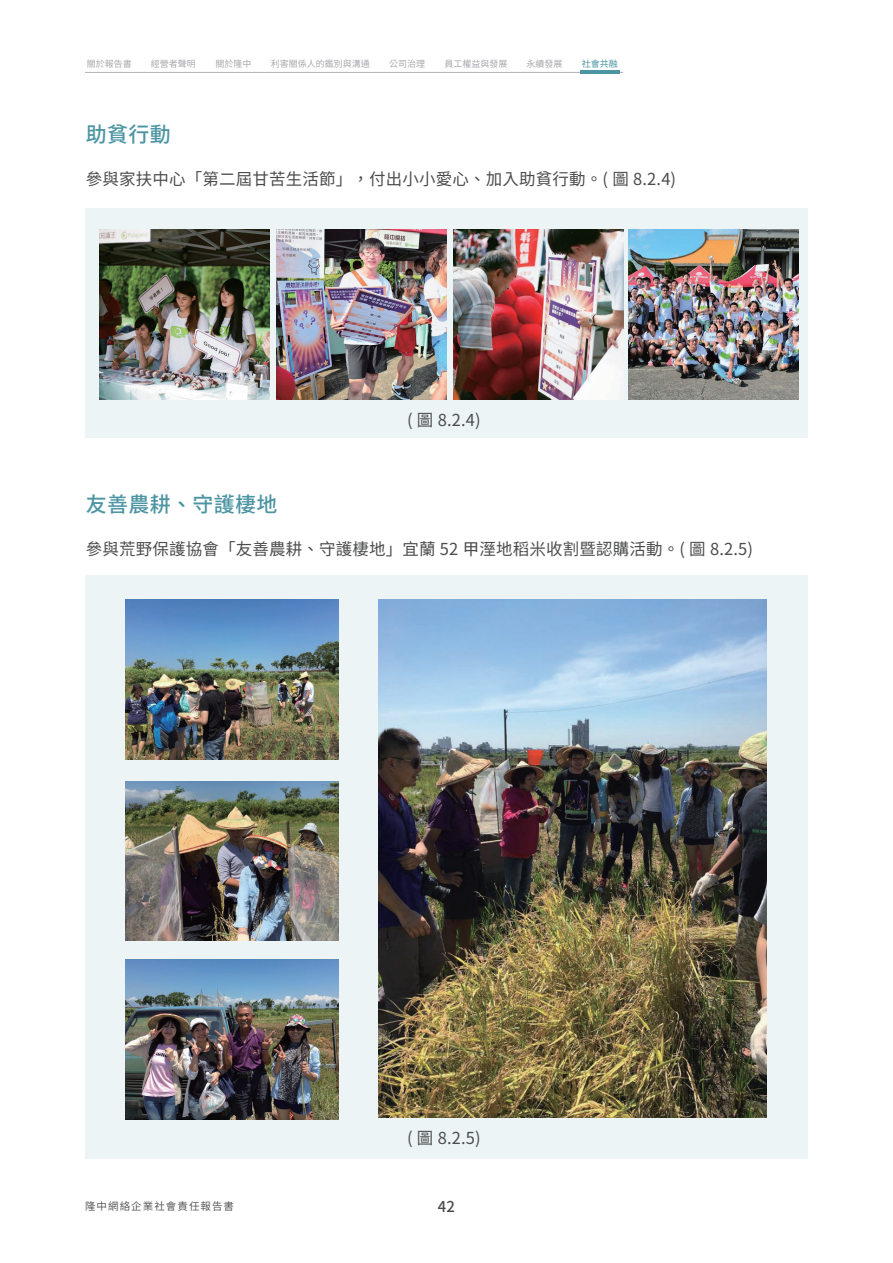
<style>
.page{position:relative;width:893px;height:1263px;background:#fff}
.page>*{position:absolute;margin:0;border:0;box-sizing:border-box;transform-origin:0 0}
.t1{font:500 21px "Noto Sans CJ Ktc";letter-spacing:.015em;color:#4d95a3}
.t2{font:16.5px "Noto Sans CJ Ktc";letter-spacing:.01em;color:#4b4c4d}
.t3{font:500 15px "Noto Sans CJ Ktc";color:#4b4c4d}
.t4{font:600 10.5px "Noto Sans CJ Ktc";letter-spacing:.1em;color:#4b4c4d}
.t5{font:9px "Noto Sans CJ Ktc";color:#a8a9ad}
.t6{font:9px "Noto Sans CJ Ktc";color:#4d95a3}
</style>
<div class="page">
<hr style="left:85px;top:72px;width:538px;height:1px;background:#b2b3b7">
<hr style="left:580px;top:70px;width:39px;height:4px;background:#4d95a3">
<div style="left:85px;top:208px;width:723px;height:230px;background:#edf4f5"></div>
<div style="left:85px;top:575px;width:723px;height:584px;background:#edf4f5"></div>
<img style="left:100px;top:229px;width:170px;height:171px">
<img style="left:276px;top:229px;width:170px;height:171px">
<img style="left:453px;top:230px;width:170px;height:170px">
<img style="left:628px;top:230px;width:171px;height:170px">
<img style="left:125px;top:959px;width:213px;height:160px">
<img style="left:125px;top:781px;width:213px;height:160px">
<img style="left:379px;top:600px;width:388px;height:517px">
<img style="left:125px;top:600px;width:213px;height:159px">
<p class="t5" style="left:87px;top:59px;width:46px">關於報告書</p>
<p class="t5" style="left:151px;top:59px;width:46px">經營者聲明</p>
<p class="t5" style="left:216px;top:59px;width:37px">關於隆中</p>
<p class="t5" style="left:271px;top:59px;width:100px">利害關係人的鑑別與溝通</p>
<p class="t5" style="left:389px;top:59px;width:37px">公司治理</p>
<p class="t5" style="left:444px;top:59px;width:64px">員工權益與發展</p>
<p class="t5" style="left:527px;top:59px;width:37px">永續發展</p>
<p class="t6" style="left:582px;top:59px;width:37px">社會共融</p>
<p class="t1" style="left:86px;top:122px;width:86px">助貧行動</p>
<p class="t2" style="left:86px;top:169px;width:592px">參與家扶中心「第二屆甘苦生活節」，付出小小愛心、加入助貧行動。( 圖 8.2.4)</p>
<p class="t2" style="left:407px;top:410px;width:75px">( 圖 8.2.4)</p>
<p class="t1" style="left:86px;top:492px;width:193px">友善農耕、守護棲地</p>
<p class="t2" style="left:86px;top:539px;width:669px">參與荒野保護協會「友善農耕、守護棲地」宜蘭 52 甲溼地稻米收割暨認購活動。( 圖 8.2.5)</p>
<p class="t2" style="left:407px;top:1128px;width:75px">( 圖 8.2.5)</p>
<p class="t4" style="left:85px;top:1200px;width:151px">隆中網絡企業社會責任報告書</p>
<p class="t3" style="left:438px;top:1198px;width:19px">42</p>
</div>
